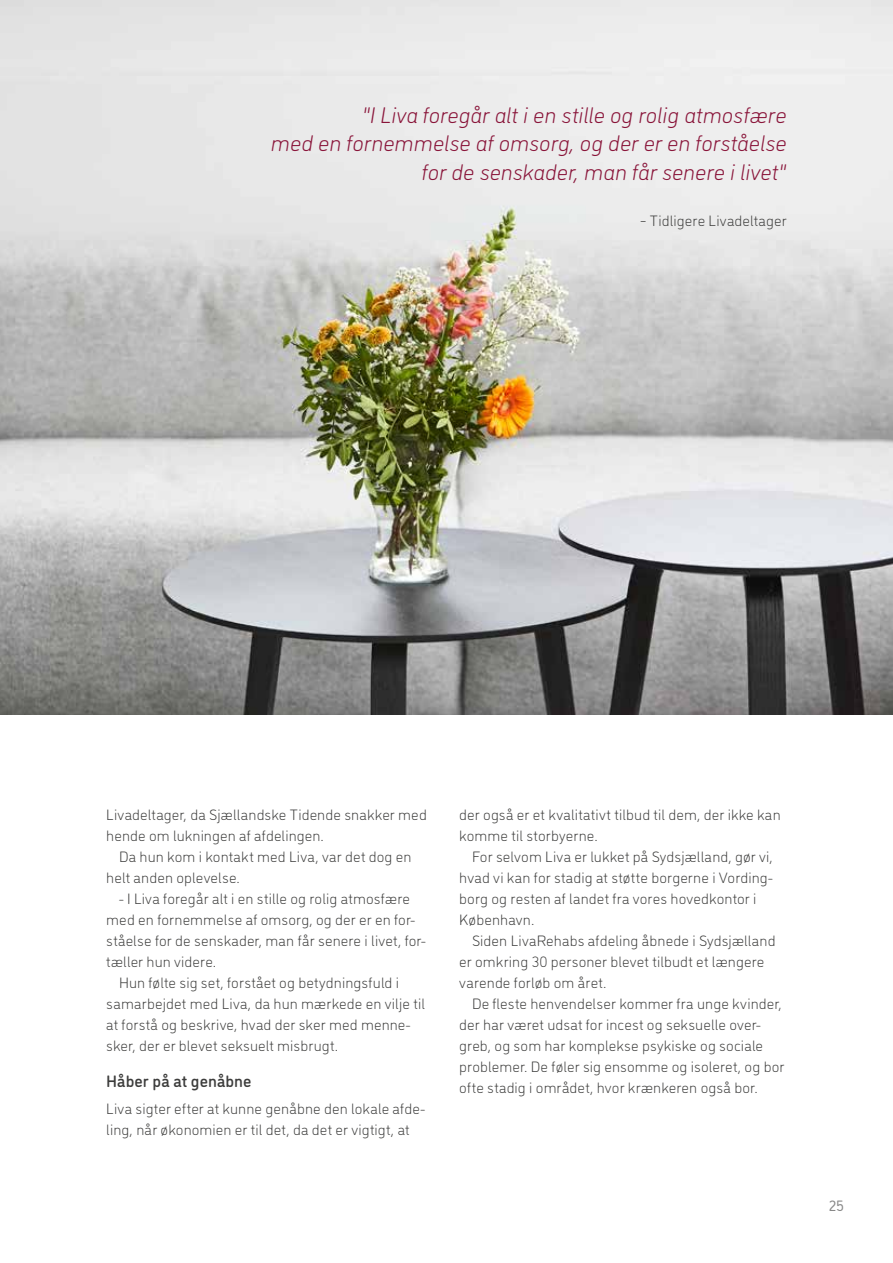
<style>
.page{position:relative;width:893px;height:1263px;background:#fff}
.page>*{position:absolute;margin:0;border:0;box-sizing:border-box;transform-origin:0 0}
.t1{font:italic 300 22.5px/28.5px "DI Nosaur";letter-spacing:-.005em;color:#891439;text-align:right}
.t2{font:500 16.5px "DI Nosaur";color:#3c3c3b}
.t3{font:300 15px/21px "DI Nosaur";letter-spacing:.005em;color:#3c3c3b}
.t4{font:15px "DI Nosaur";color:#878787}
.s1{font-style:italic;font-size:18px;color:#575756}
</style>
<div class="page">
<img style="left:0;top:0;width:893px;height:715px">
<h1 class="t1" style="left:271px;top:99px;width:517px">"I Liva foregår alt i en stille og rolig atmosfære<br>med en fornemmelse af omsorg, og der er en forståelse for de senskader, man får senere i livet"</h1>
<p class="t3" style="left:640px;top:210px;width:148px"><span class="s1">-</span> Tidligere Livadeltager</p>
<p class="t3" style="left:106px;top:803px;width:322px">Livadeltager, da Sjællandske Tidende snakker med hende om lukningen af afdelingen.</p>
<p class="t3" style="left:106px;top:845px;width:307px;text-indent:13px">Da hun kom i kontakt med Liva, var det dog en helt anden oplevelse.</p>
<p class="t3" style="left:119px;top:887px;width:293px">- I Liva foregår alt i en stille og rolig atmosfære</p>
<p class="t3" style="left:106px;top:908px;width:310px">med en fornemmelse af omsorg, og der er en for-</p>
<p class="t3" style="left:106px;top:929px;width:321px">ståelse for de senskader, man får senere i livet, for-</p>
<p class="t3" style="left:106px;top:950px;width:111px">tæller hun videre.</p>
<p class="t3" style="left:119px;top:971px;width:282px">Hun følte sig set, forstået og betydningsfuld i</p>
<p class="t3" style="left:106px;top:992px;width:320px">samarbejdet med Liva, da hun mærkede en vilje til</p>
<p class="t3" style="left:106px;top:1013px;width:306px">at forstå og beskrive, hvad der sker med menne-</p>
<p class="t3" style="left:106px;top:1034px;width:233px">sker, der er blevet seksuelt misbrugt.</p>
<p class="t2" style="left:106px;top:1069px;width:147px">Håber på at genåbne</p>
<p class="t3" style="left:106px;top:1097px;width:320px">Liva sigter efter at kunne genåbne den lokale afde&shy;ling, når økonomien er til det, da det er vigtigt, at</p>
<p class="t3" style="left:459px;top:803px;width:323px">der også er et kvalitativt tilbud til dem, der ikke kan komme til storbyerne.</p>
<p class="t3" style="left:459px;top:845px;width:315px;text-indent:13px">For selvom Liva er lukket på Sydsjælland, gør vi, hvad vi kan for stadig at støtte borgerne i Vording&shy;borg og resten af landet fra vores hovedkontor i København.</p>
<p class="t3" style="left:459px;top:929px;width:318px;text-indent:13px">Siden LivaRehabs afdeling åbnede i Sydsjælland er omkring 30 personer blevet tilbudt et længere varende forløb om året.</p>
<p class="t3" style="left:459px;top:992px;width:327px;text-indent:13px">De fleste henvendelser kommer fra unge kvinder, der har været udsat for incest og seksuelle over&shy;greb, og som har komplekse psykiske og sociale problemer. De føler sig ensomme og isoleret, og bor ofte stadig i området, hvor krænkeren også bor.</p>
<p class="t4" style="left:829px;top:1195px;width:16px">25</p>
</div>
